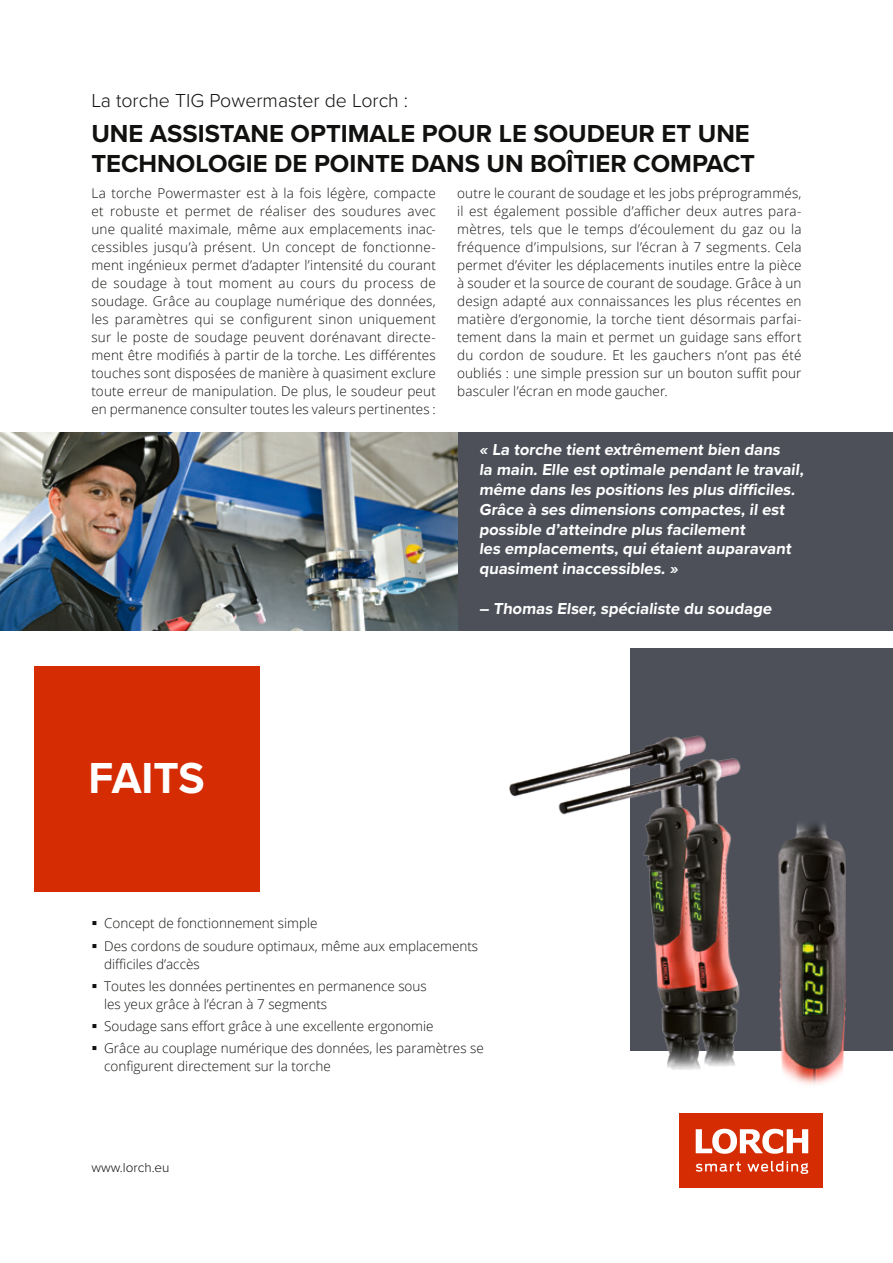
<style>
.page{position:relative;width:893px;height:1263px;background:#fff}
.page>*{position:absolute;margin:0;border:0;box-sizing:border-box;transform-origin:0 0}
.Rotes_Feld{font:700 45px "Proxima Nova";letter-spacing:-.005em;color:#fff}
.Head{font:700 25.5px/30.6px "Proxima Nova";color:#11110f}
.Overhead{font:300 19.5px "Proxima Nova";color:#11110f}
.Zitat_weiss{font:700 16.5px/19.8px "Proxima Nova";color:#fff}
.Fließtext_Block{font:300 13.5px/18px "Open Sans";color:#11110f}
.Fließtext_10P{font:300 13.5px "Proxima Nova";color:#11110f}
</style>
<div class="page">
<div style="left:680px;top:1113px;width:143px;height:74px;background:#d52c03"></div>
<svg style="left:696px;top:1129px;width:70px;height:25px"></svg>
<svg style="left:696px;top:1161px;width:70px;height:11px"></svg>
<div style="left:34px;top:666px;width:225px;height:225px;background:#d52c03"></div>
<div style="left:630px;top:648px;width:263px;height:402px;background:#4d5059"></div>
<div style="left:0;top:432px;width:893px;height:198px;background:#4d5059"></div>
<img style="left:0;top:432px;width:457px;height:198px">
<img style="left:509px;top:735px;width:257px;height:335px">
<img style="left:766px;top:823px;width:91px;height:351px">
<p class="Overhead" style="left:91px;top:86px;width:318px">La torche TIG Powermaster de Lorch :</p>
<p class="Head" style="left:91px;top:117px;width:665px">UNE ASSISTANE OPTIMALE POUR LE SOUDEUR ET UNE<br>TECHNOLOGIE DE POINTE DANS UN BOÎTIER COMPACT</p>
<p class="Fließtext_Block" style="left:91px;top:184px;width:346px;text-align:justify">La torche Powermaster est à la fois légère, compacte et robuste et permet de réaliser des soudures avec une qualité maximale, même aux emplacements inac&shy;cessibles jusqu’à présent. Un concept de fonctionne&shy;ment ingénieux permet d’adapter l’intensité du courant de soudage à tout moment au cours du process de soudage. Grâce au couplage numérique des données, les paramètres qui se configurent sinon uniquement sur le poste de soudage peuvent dorénavant directe&shy;ment être modifiés à partir de la torche. Les différentes touches sont disposées de manière à quasiment exclure toute erreur de manipulation. De plus, le soudeur peut en permanence consulter toutes les valeurs pertinentes :</p>
<p class="Fließtext_Block" style="left:457px;top:184px;width:346px;text-align:justify">outre le courant de soudage et les jobs préprogrammés, il est également possible d’afficher deux autres para&shy;mètres, tels que le temps d’écoulement du gaz ou la fréquence d’impulsions, sur l’écran à 7 segments. Cela permet d’éviter les déplacements inutiles entre la pièce à souder et la source de courant de soudage. Grâce à un design adapté aux connaissances les plus récentes en matière d’ergonomie, la torche tient désormais parfai&shy;tement dans la main et permet un guidage sans effort du cordon de soudure. Et les gauchers n’ont pas été oubliés : une simple pression sur un bouton suffit pour basculer l’écran en mode gaucher.</p>
<p class="Rotes_Feld" style="left:89px;top:745px;width:118px">FAITS</p>
<p class="Zitat_weiss" style="left:479px;top:439px;width:329px">« La torche tient extrêmement bien dans<br>la main. Elle est optimale pendant le travail, même dans les positions les plus difficiles.<br>Grâce à ses dimensions compactes, il est possible d’atteindre plus facilement<br>les emplacements, qui étaient auparavant quasiment inaccessibles. »</p>
<p class="Zitat_weiss" style="left:479px;top:598px;width:297px">– Thomas Elser, spécialiste du soudage</p>
<p class="Fließtext_Block" style="left:104px;top:914px;width:215px">Concept de fonctionnement simple</p>
<p class="Fließtext_Block" style="left:104px;top:936px;width:376px">Des cordons de soudure optimaux, même aux emplacements difficiles d’accès</p>
<p class="Fließtext_Block" style="left:104px;top:977px;width:324px">Toutes les données pertinentes en permanence sous les yeux grâce à l’écran à 7 segments</p>
<p class="Fließtext_Block" style="left:104px;top:1017px;width:331px">Soudage sans effort grâce à une excellente ergonomie</p>
<p class="Fließtext_Block" style="left:104px;top:1039px;width:381px">Grâce au couplage numérique des données, les paramètres se configurent directement sur la torche</p>
<p class="Fließtext_10P" style="left:91px;top:1157px;width:80px">www.lorch.eu</p>
</div>
